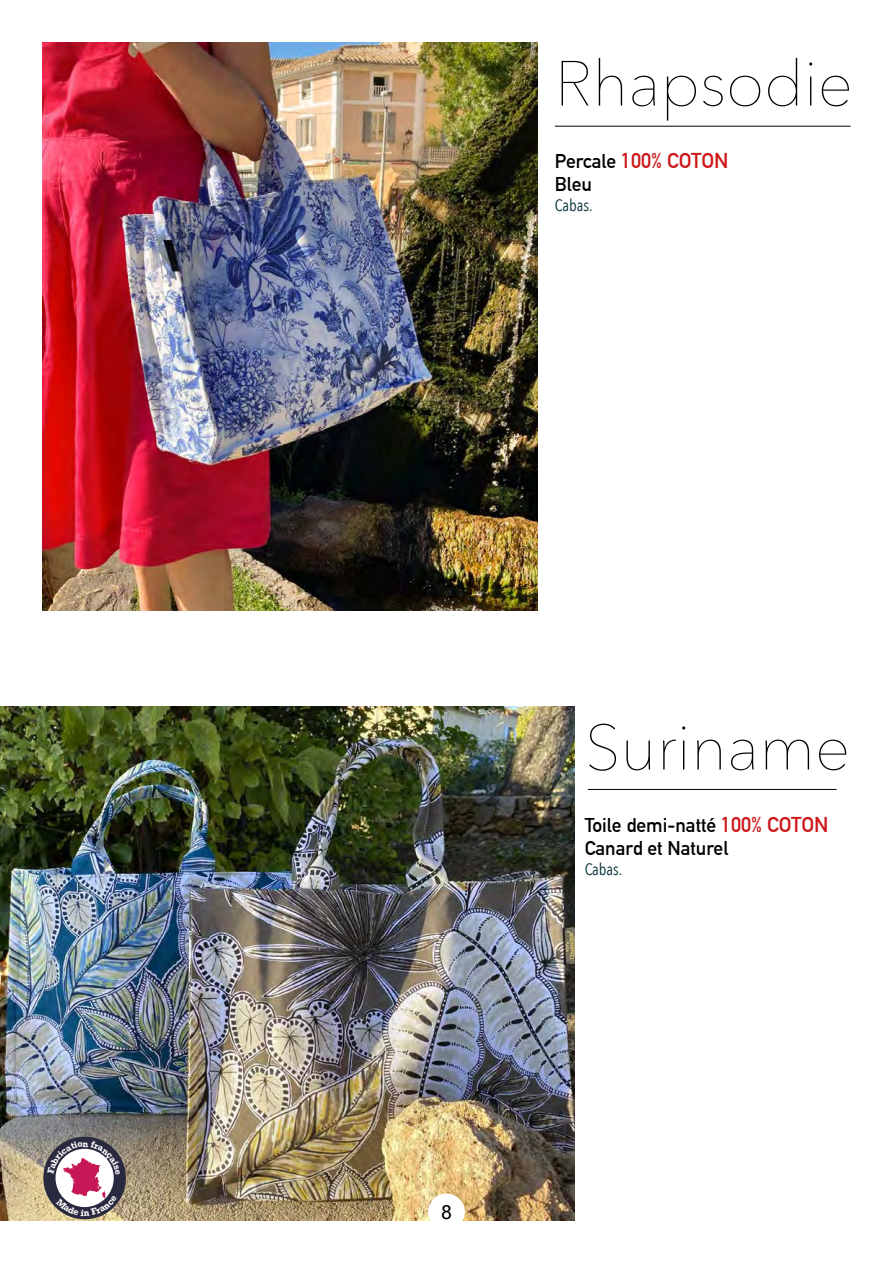
<style>
.page{position:relative;width:893px;height:1263px;background:#fff}
.page>*{position:absolute;margin:0;border:0;box-sizing:border-box;transform-origin:0 0}
.t1{font:200 63px "Avenir Next";color:#000}
.t2{font:700 21px "DIN Alternate";color:#cd1719}
.t3{font:700 19.5px/23.4px "DIN Alternate";color:#000}
.t4{font:500 19.5px "Avenir";color:#000}
.t5{font:16.5px "Avenir Next Condensed";color:#073337}
.s1{font-size:19.5px;color:#000}
.s2{font-size:21px;color:#cd1719}
</style>
<div class="page">
<hr style="left:555px;top:126px;width:295px;height:1px;background:#000">
<hr style="left:588px;top:789px;width:249px;height:1px;background:#000">
<img style="left:43px;top:43px;width:495px;height:567px">
<img style="left:0;top:706px;width:574px;height:514px">
<div style="left:428px;top:1193px;width:37px;height:37px;background:#fff;border-radius:50%"></div>
<svg style="left:43px;top:1137px;width:83px;height:82px"></svg>
<h1 class="t1" style="left:555px;top:30px;width:299px">Rhapsodie</h1>
<p class="t2" style="left:555px;top:144px;width:175px"><span class="s1">Percale</span> 100% COTON</p>
<p class="t3" style="left:555px;top:171px;width:39px">Bleu</p>
<p class="t5" style="left:555px;top:191px;width:39px">Cabas.</p>
<p class="t4" style="left:441px;top:1196px;width:12px">8</p>
<h1 class="t1" style="left:585px;top:694px;width:267px">Suriname</h1>
<p class="t3" style="left:585px;top:812px;width:245px">Toile demi-natté <span class="s2">100% COTON<br></span>Canard et Naturel</p>
<p class="t5" style="left:585px;top:855px;width:39px">Cabas.</p>
</div>
